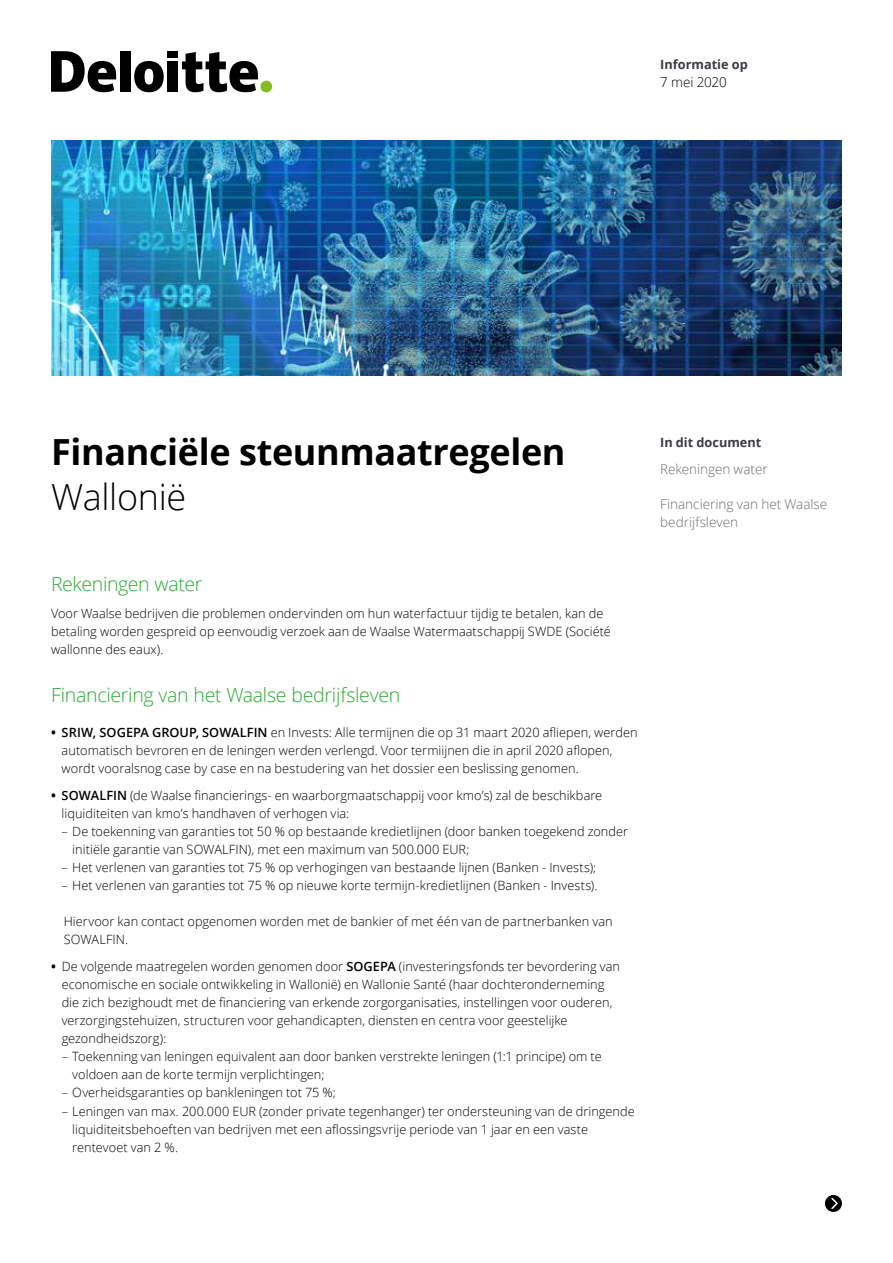
<style>
.page{position:relative;width:893px;height:1263px;background:#fff}
.page>*{position:absolute;margin:0;border:0;box-sizing:border-box;transform-origin:0 0}
.t1{font:700 36px "Open Sans";letter-spacing:-.01em;color:#000}
.t2{font:300 36px "Open Sans";letter-spacing:-.01em;color:#000}
.t3{font:300 19.5px "Open Sans";letter-spacing:-.015em;color:#2ba835}
.t4{font:300 13.5px/18px "Open Sans";color:#6a6c71}
.t5{font:300 13.5px "Open Sans";letter-spacing:-.015em;color:#000}
.t6{font:300 12.75px/18px "Open Sans";color:#000}
.t7{font:700 12.75px "Open Sans";color:#3a3c42}
.s1{font-weight:700}
.s2{font-weight:600}
</style>
<div class="page">
<div style="left:260px;top:81px;width:12px;height:11px;background:#85bc22;border-radius:50%"></div>
<div style="left:120px;top:51px;width:10px;height:41px;background:#000"></div>
<svg style="left:134px;top:61px;width:30px;height:31px"></svg>
<div style="left:168px;top:61px;width:10px;height:31px;background:#000"></div>
<div style="left:168px;top:51px;width:10px;height:7px;background:#000"></div>
<svg style="left:182px;top:52px;width:76px;height:40px"></svg>
<svg style="left:51px;top:51px;width:65px;height:41px"></svg>
<img style="left:51px;top:140px;width:791px;height:235px">
<div style="left:825px;top:1195px;width:17px;height:17px;background:#000;border-radius:50%"></div>
<svg style="left:831px;top:1196px;width:8px;height:13px"></svg>
<p class="t7" style="left:660px;top:55px;width:89px">Informatie op</p>
<p class="t5" style="left:660px;top:73px;width:68px">7 mei 2020</p>
<h1 class="t1" style="left:51px;top:427px;width:516px">Financiële steunmaatregelen</h1>
<h1 class="t2" style="left:51px;top:472px;width:137px">Wallonië</h1>
<h2 class="t3" style="left:51px;top:571px;width:153px">Rekeningen water</h2>
<p class="t6" style="left:51px;top:604px;width:561px">Voor Waalse bedrijven die problemen ondervinden om hun waterfactuur tijdig te betalen, kan de betaling worden gespreid op eenvoudig verzoek aan de Waalse Watermaatschappij SWDE (Société wallonne des eaux).</p>
<h2 class="t3" style="left:51px;top:681px;width:351px">Financiering van het Waalse bedrijfsleven</h2>
<p class="t6" style="left:62px;top:723px;width:577px;text-indent:-11px"><span class="s1">•</span> <span class="s2">SRIW, SOGEPA GROUP, SOWALFIN</span> en Invests: Alle termijnen die op 31 maart 2020 afliepen, werden automatisch bevroren en de leningen werden verlengd. Voor termiijnen die in april 2020 aflopen, wordt vooralsnog case by case en na bestudering van het dossier een beslissing genomen.</p>
<p class="t6" style="left:62px;top:786px;width:542px;text-indent:-11px"><span class="s1">•</span> <span class="s2">SOWALFIN</span> (de Waalse financierings- en waarborgmaatschappij voor kmo’s) zal de beschikbare liquiditeiten van kmo’s handhaven of verhogen via:</p>
<p class="t6" style="left:72px;top:822px;width:557px;text-indent:-11px">– De toekenning van garanties tot 50 % op bestaande kredietlijnen (door banken toegekend zonder initiële garantie van SOWALFIN), met een maximum van 500.000 EUR;</p>
<p class="t6" style="left:62px;top:858px;width:536px">– Het verlenen van garanties tot 75 % op verhogingen van bestaande lijnen (Banken - Invests);</p>
<p class="t6" style="left:62px;top:876px;width:537px">– Het verlenen van garanties tot 75 % op nieuwe korte termijn-kredietlijnen (Banken - Invests).</p>
<p class="t6" style="left:64px;top:912px;width:550px">Hiervoor kan contact opgenomen worden met de bankier of met één van de partnerbanken van<br>SOWALFIN.</p>
<p class="t6" style="left:62px;top:957px;width:560px;text-indent:-11px"><span class="s1">•</span> De volgende maatregelen worden genomen door <span class="s2">SOGEPA</span> (investeringsfonds ter bevordering van economische en sociale ontwikkeling in Wallonië) en Wallonie Santé (haar dochteronderneming die zich bezighoudt met de financiering van erkende zorgorganisaties, instellingen voor ouderen, verzorgingstehuizen, structuren voor gehandicapten, diensten en centra voor geestelijke gezondheidszorg):</p>
<p class="t6" style="left:72px;top:1047px;width:531px;text-indent:-11px">– Toekenning van leningen equivalent aan door banken verstrekte leningen (1:1 principe) om te voldoen aan de korte termijn verplichtingen;</p>
<p class="t6" style="left:62px;top:1083px;width:276px">– Overheidsgaranties op bankleningen tot 75 %;</p>
<p class="t6" style="left:72px;top:1101px;width:564px;text-indent:-11px">– Leningen van max. 200.000 EUR (zonder private tegenhanger) ter ondersteuning van de dringende liquiditeitsbehoeften van bedrijven met een aflossingsvrije periode van 1 jaar en een vaste rentevoet van 2 %.</p>
<p class="t7" style="left:660px;top:433px;width:103px">In dit document</p>
<p class="t4" style="left:660px;top:459px;width:109px">Rekeningen water</p>
<p class="t4" style="left:660px;top:494px;width:169px">Financiering van het Waalse bedrijfsleven</p>
</div>
